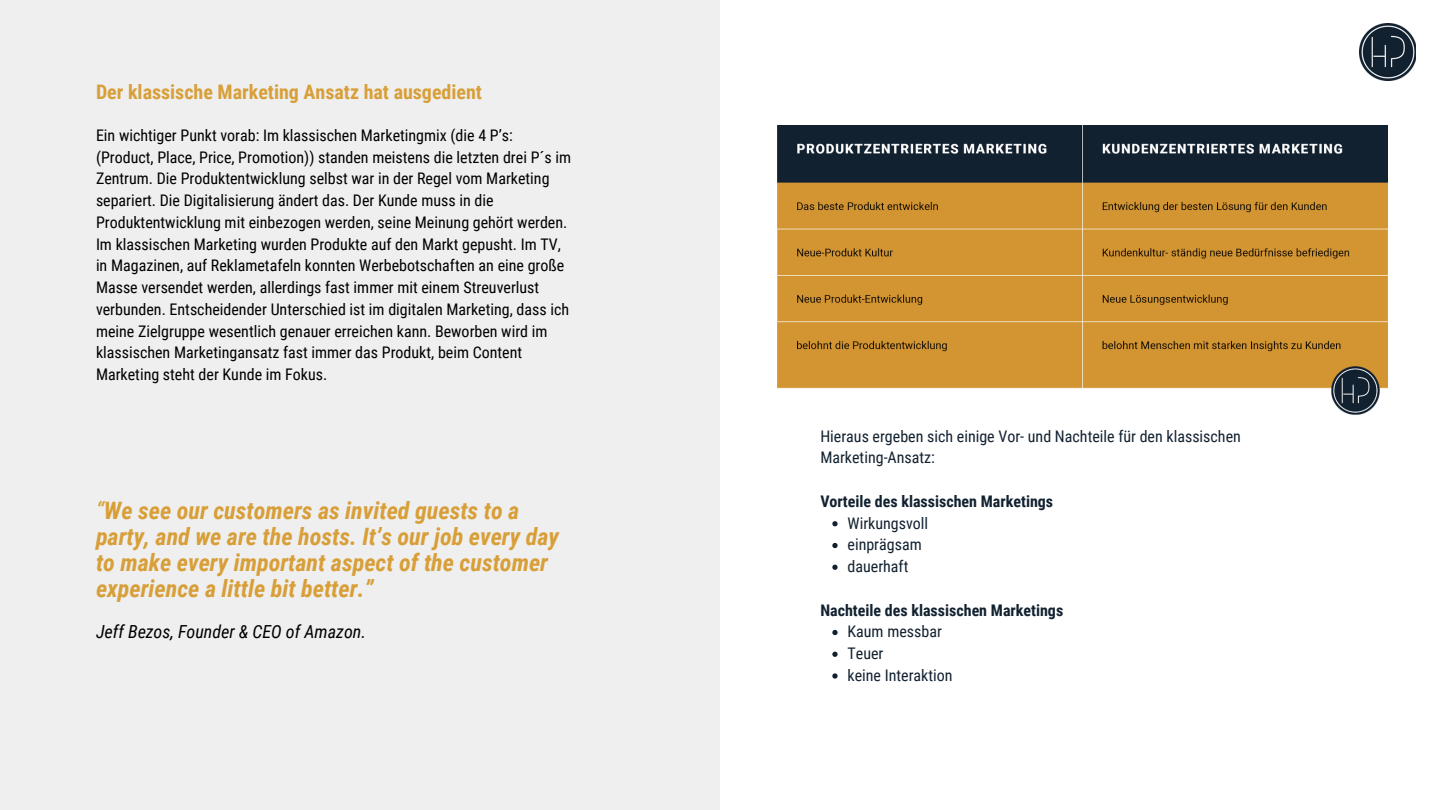
<style>
.page{position:relative;width:1440px;height:810px;background:#fff}
.page>*{position:absolute;margin:0;border:0;box-sizing:border-box;transform-origin:0 0}
.t1{font:italic 700 24px/26.2px "Roboto Condensed";color:#d89f39}
.t2{font:700 20px "Roboto Condensed";color:#d89f39}
.t3{font:italic 18px "Roboto Condensed";color:#000}
.t4{font:16px/21.8px "Roboto Condensed";color:#000}
.t5{font:16px/21.8px "Roboto Condensed";color:#122130}
.t6{font:700 16px "Roboto Condensed";color:#122130}
.s1{font-weight:400}
</style>
<div class="page">
<img style="left:1359px;top:24px;width:57px;height:57px">
<div style="left:0;top:0;width:720px;height:810px;background:#efefef"></div>
<img style="left:777px;top:126px;width:610px;height:289px">
<svg style="left:832px;top:521px;width:6px;height:5px"></svg>
<svg style="left:832px;top:543px;width:6px;height:5px"></svg>
<svg style="left:832px;top:565px;width:6px;height:5px"></svg>
<svg style="left:832px;top:630px;width:6px;height:5px"></svg>
<svg style="left:832px;top:652px;width:6px;height:5px"></svg>
<svg style="left:832px;top:673px;width:6px;height:6px"></svg>
<p class="t2" style="left:96px;top:80px;width:388px">Der klassische Marketing Ansatz hat ausgedient</p>
<p class="t4" style="left:96px;top:124px;width:477px">Ein wichtiger Punkt vorab: Im klassischen Marketingmix (die 4 P’s: (Product, Place, Price, Promotion)) standen meistens die letzten drei P´s im Zentrum. Die Produktentwicklung selbst war in der Regel vom Marketing separiert. Die Digitalisierung ändert das. Der Kunde muss in die Produktentwicklung mit einbezogen werden, seine Meinung gehört werden.<br>Im klassischen Marketing wurden Produkte auf den Markt gepusht. Im TV, in Magazinen, auf Reklametafeln konnten Werbebotschaften an eine große Masse versendet werden, allerdings fast immer mit einem Streuverlust verbunden. Entscheidender Unterschied ist im digitalen Marketing, dass ich meine Zielgruppe wesentlich genauer erreichen kann. Beworben wird im klassischen Marketingansatz fast immer das Produkt, beim Content Marketing steht der Kunde im Fokus.</p>
<h1 class="t1" style="left:96px;top:497px;width:464px"><span class="s1">“</span>We see our customers as invited guests to a party, and we are the hosts. It’s our job every day to make every important aspect of the customer experience a little bit better.”</h1>
<p class="t3" style="left:96px;top:621px;width:272px">Jeff Bezos, Founder &amp; CEO of Amazon.</p>
<p class="t5" style="left:820px;top:425px;width:422px">Hieraus ergeben sich einige Vor- und Nachteile für den klassischen<br>Marketing-Ansatz:</p>
<p class="t6" style="left:820px;top:492px;width:234px">Vorteile des klassischen Marketings</p>
<p class="t5" style="left:848px;top:512px;width:82px">Wirkungsvoll einprägsam dauerhaft</p>
<p class="t6" style="left:820px;top:601px;width:244px">Nachteile des klassischen Marketings</p>
<p class="t5" style="left:848px;top:621px;width:107px">Kaum messbar<br>Teuer<br>keine Interaktion</p>
</div>
